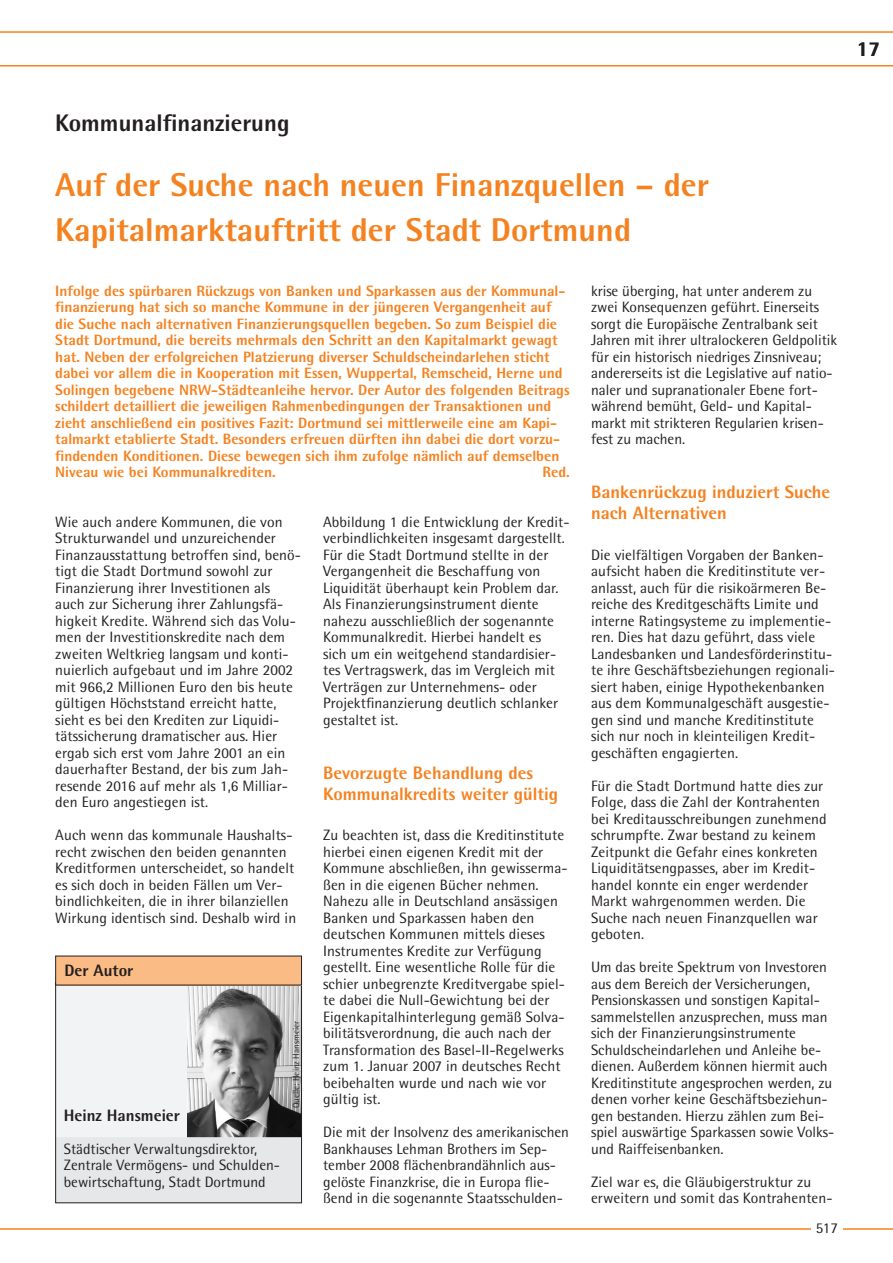
<style>
.page{position:relative;width:893px;height:1263px;background:#fff}
.page>*{position:absolute;margin:0;border:0;box-sizing:border-box;transform-origin:0 0}
.t1{font:800 33px/45px "Rotis Semi Sans";color:#f58220}
.t2{font:800 24px "Rotis Semi Sans";color:#231f20}
.t3{font:800 21px "Rotis Semi Sans";color:#231f20}
.t4{font:800 18px/21px "Rotis Semi Sans";color:#f58220}
.t5{font:800 16.5px "Rotis Semi Sans";color:#231f20}
.t6{font:15px/16.5px "Rotis Semi Sans";letter-spacing:.005em;color:#231f20}
.t7{font:800 15px/16.5px "Rotis Semi Sans";color:#f58220}
.t8{font:9px "Rotis Semi Sans";color:#231f20}
</style>
<div class="page">
<hr style="left:0;top:1228px;width:893px;height:2px;background:#f58220">
<div style="left:811px;top:1209px;width:32px;height:31px;background:#fff"></div>
<svg style="left:0;top:31px;width:893px;height:36px"></svg>
<div style="left:55px;top:978px;width:247px;height:170px;background:#f2f3f4"></div>
<img style="left:187px;top:985px;width:113px;height:152px">
<div style="left:55px;top:1137px;width:247px;height:66px;background:#e6e7e9"></div>
<div style="left:55px;top:982px;width:247px;height:221px;border:1px solid #231f20"></div>
<div style="left:56px;top:956px;width:246px;height:29px;background:#fbbb85"></div>
<h3 class="t3" style="left:857px;top:35px;width:25px">17</h3>
<h2 class="t2" style="left:55px;top:107px;width:236px">Kommunalfinanzierung</h2>
<h1 class="t1" style="left:55px;top:162px;width:655px">Auf der Suche nach neuen Finanzquellen – der<br>Kapitalmarktauftritt der Stadt Dortmund</h1>
<p class="t7" style="left:55px;top:282px;width:516px">Infolge des spürbaren Rückzugs von Banken und Sparkassen aus der Kommunal&shy;finanzierung hat sich so manche Kommune in der jüngeren Vergangenheit auf die Suche nach alternativen Finanzierungsquellen begeben. So zum Beispiel die Stadt Dortmund, die bereits mehrmals den Schritt an den Kapitalmarkt gewagt hat. Neben der erfolgreichen Platzierung diverser Schuldscheindarlehen sticht dabei vor allem die in Kooperation mit Essen, Wuppertal, Remscheid, Herne und Solingen begebene NRW-Städteanleihe hervor. Der Autor des folgenden Beitrags schildert detailliert die jeweiligen Rahmenbedingungen der Transaktionen und zieht anschließend ein positives Fazit: Dortmund sei mittlerweile eine am Kapi&shy;talmarkt etablierte Stadt. Besonders erfreuen dürften ihn dabei die dort vorzu&shy;findenden Konditionen. Diese bewegen sich ihm zufolge nämlich auf demselben Niveau wie bei Kommunalkrediten.</p>
<p class="t7" style="left:542px;top:463px;width:29px">Red.</p>
<p class="t6" style="left:55px;top:513px;width:247px">Wie auch andere Kommunen, die von Strukturwandel und unzureichender Finanzausstattung betroffen sind, benö&shy;tigt die Stadt Dortmund sowohl zur Finanzierung ihrer Investitionen als auch zur Sicherung ihrer Zahlungsfä&shy;higkeit Kredite. Während sich das Volu&shy;men der Investitionskredite nach dem zweiten Weltkrieg langsam und konti&shy;nuierlich aufgebaut und im Jahre 2002 mit 966,2 Millionen Euro den bis heute gültigen Höchststand erreicht hatte, sieht es bei den Krediten zur Liquidi&shy;tätssicherung dramatischer aus. Hier ergab sich erst vom Jahre 2001 an ein dauerhafter Bestand, der bis zum Jah&shy;resende 2016 auf mehr als 1,6 Milliar&shy;den Euro angestiegen ist.</p>
<p class="t6" style="left:55px;top:827px;width:242px">Auch wenn das kommunale Haushalts&shy;recht zwischen den beiden genannten Kreditformen unterscheidet, so handelt es sich doch in beiden Fällen um Ver&shy;bindlichkeiten, die in ihrer bilanziellen Wirkung identisch sind. Deshalb wird in</p>
<p class="t5" style="left:65px;top:960px;width:70px">Der Autor</p>
<p class="t5" style="left:64px;top:1104px;width:118px">Heinz Hansmeier</p>
<p class="t6" style="left:64px;top:1140px;width:218px">Städtischer Verwaltungsdirektor,<br>Zentrale Vermögens- und Schulden&shy;bewirtschaftung, Stadt Dortmund</p>
<p class="t8" style="left:291px;top:1108px;width:89px;rotate:-90deg">Quelle: Heinz Hansmeier</p>
<p class="t6" style="left:323px;top:513px;width:248px">Abbildung 1 die Entwicklung der Kredit&shy;verbindlichkeiten insgesamt dargestellt.<br>Für die Stadt Dortmund stellte in der Vergangenheit die Beschaffung von Liquidität überhaupt kein Problem dar.<br>Als Finanzierungsinstrument diente nahezu ausschließlich der sogenannte Kommunalkredit. Hierbei handelt es<br>sich um ein weitgehend standardisier&shy;tes Vertragswerk, das im Vergleich mit Verträgen zur Unternehmens- oder Projektfinanzierung deutlich schlanker gestaltet ist.</p>
<p class="t4" style="left:323px;top:762px;width:237px">Bevorzugte Behandlung des<br>Kommunalkredits weiter gültig</p>
<p class="t6" style="left:323px;top:827px;width:246px">Zu beachten ist, dass die Kreditinstitute hierbei einen eigenen Kredit mit der Kommune abschließen, ihn gewisserma&shy;ßen in die eigenen Bücher nehmen.<br>Nahezu alle in Deutschland ansässigen Banken und Sparkassen haben den deutschen Kommunen mittels dieses Instrumentes Kredite zur Verfügung gestellt. Eine wesentliche Rolle für die schier unbegrenzte Kreditvergabe spiel&shy;te dabei die Null-Gewichtung bei der Eigenkapitalhinterlegung gemäß Solva&shy;bilitätsverordnung, die auch nach der Transformation des Basel-II-Regelwerks zum 1. Januar 2007 in deutsches Recht beibehalten wurde und nach wie vor gültig ist.</p>
<p class="t6" style="left:323px;top:1124px;width:247px">Die mit der Insolvenz des amerikanischen Bankhauses Lehman Brothers im Sep&shy;tember 2008 flächenbrandähnlich aus&shy;gelöste Finanzkrise, die in Europa flie&shy;ßend in die sogenannte Staatsschulden-</p>
<p class="t6" style="left:591px;top:282px;width:247px">krise überging, hat unter anderem zu zwei Konsequenzen geführt. Einerseits sorgt die Europäische Zentralbank seit Jahren mit ihrer ultralockeren Geldpolitik für ein historisch niedriges Zinsniveau; andererseits ist die Legislative auf natio&shy;naler und supranationaler Ebene fort&shy;während bemüht, Geld- und Kapital&shy;markt mit strikteren Regularien krisen&shy;fest zu machen.</p>
<p class="t4" style="left:591px;top:481px;width:241px">Bankenrückzug induziert Suche nach Alternativen</p>
<p class="t6" style="left:591px;top:546px;width:245px">Die vielfältigen Vorgaben der Banken&shy;aufsicht haben die Kreditinstitute ver&shy;anlasst, auch für die risikoärmeren Be&shy;reiche des Kreditgeschäfts Limite und interne Ratingsysteme zu implementie&shy;ren. Dies hat dazu geführt, dass viele Landesbanken und Landesförderinstitu&shy;te ihre Geschäftsbeziehungen regionali&shy;siert haben, einige Hypothekenbanken aus dem Kommunalgeschäft ausgestie&shy;gen sind und manche Kreditinstitute sich nur noch in kleinteiligen Kredit&shy;geschäften engagierten.</p>
<p class="t6" style="left:591px;top:777px;width:237px">Für die Stadt Dortmund hatte dies zur Folge, dass die Zahl der Kontrahenten bei Kreditausschreibungen zunehmend schrumpfte. Zwar bestand zu keinem Zeitpunkt die Gefahr eines konkreten Liquiditätsengpasses, aber im Kredit&shy;handel konnte ein enger werdender Markt wahrgenommen werden. Die Suche nach neuen Finanzquellen war geboten.</p>
<p class="t6" style="left:591px;top:959px;width:245px">Um das breite Spektrum von Investoren aus dem Bereich der Versicherungen, Pensionskassen und sonstigen Kapital&shy;sammelstellen anzusprechen, muss man sich der Finanzierungsinstrumente Schuldscheindarlehen und Anleihe be&shy;dienen. Außerdem können hiermit auch Kreditinstitute angesprochen werden, zu denen vorher keine Geschäftsbeziehun&shy;gen bestanden. Hierzu zählen zum Bei&shy;spiel auswärtige Sparkassen sowie Volks&shy;und Raiffeisenbanken.</p>
<p class="t6" style="left:591px;top:1173px;width:243px">Ziel war es, die Gläubigerstruktur zu erweitern und somit das Kontrahenten-</p>
<p class="t6" style="left:816px;top:1219px;width:23px">517</p>
</div>
